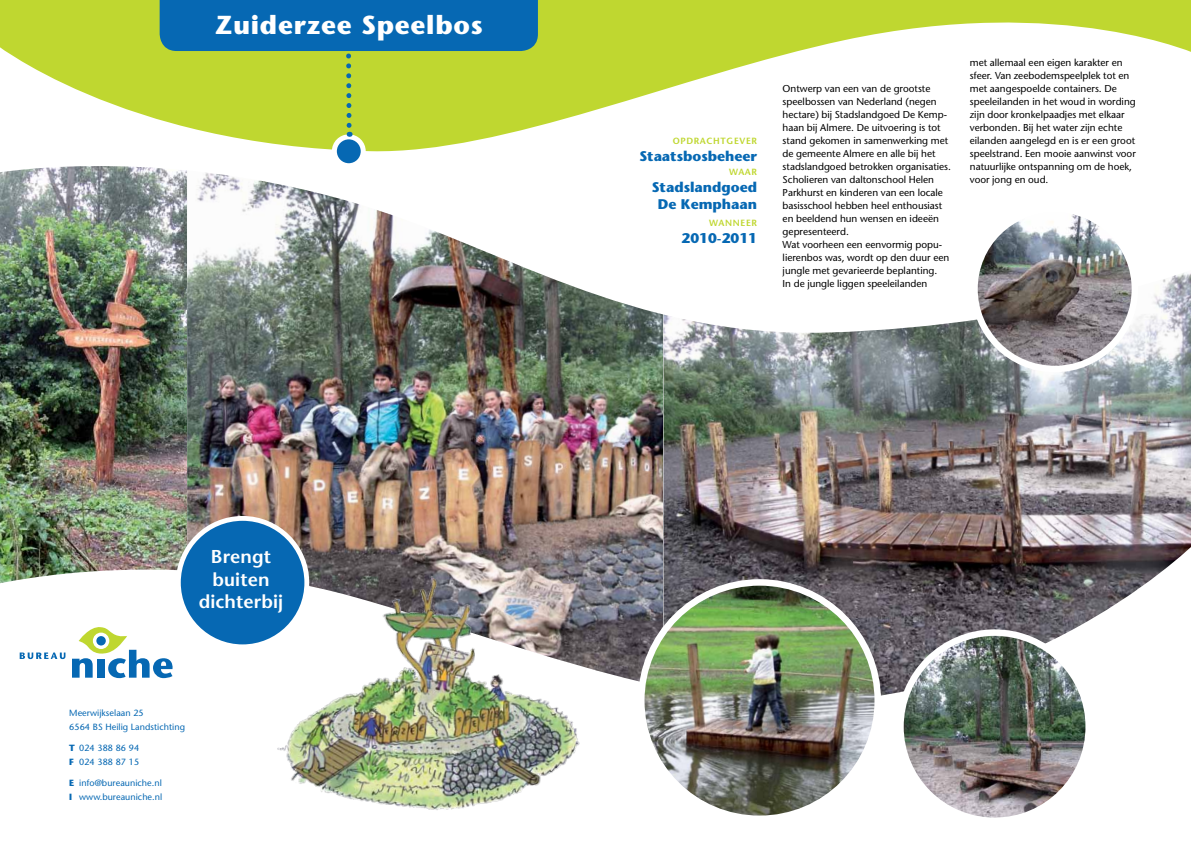
<style>
.page{position:relative;width:1191px;height:842px;background:#fff}
.page>*{position:absolute;margin:0;border:0;box-sizing:border-box;transform-origin:0 0}
.t1{font:700 26px "Stone Sans";letter-spacing:.03em;color:#fff}
.t2{font:600 18.6px/22.3px "Stone Sans";letter-spacing:.005em;color:#fff;text-align:center}
.t3{font:700 14px/17px "Stone Sans";color:#0668b3;text-align:center}
.t4{font:10px/13px "Stone Sans";color:#000}
.t5{font:9px/14px "Stone Sans";letter-spacing:.005em;color:#0668b3}
.t6{font:600 9px "Stone Sans";letter-spacing:.07em;color:#bfd730}
.s1{font-weight:700}
</style>
<div class="page">
<img style="left:0;top:339px;width:187px;height:189px">
<img style="left:187px;top:339px;width:476px;height:189px">
<img style="left:663px;top:339px;width:528px;height:189px">
<img style="left:0;top:528px;width:1191px;height:168px">
<img style="left:0;top:166px;width:1191px;height:173px">
<svg style="left:0;top:0;width:1191px;height:152px"></svg>
<svg style="left:20px;top:652px;width:45px;height:7px"></svg>
<svg style="left:72px;top:626px;width:101px;height:52px"></svg>
<img style="left:900px;top:633px;width:188px;height:188px;border-radius:94px">
<div style="left:897px;top:629px;width:195px;height:195px;border:6px solid #fff;border-radius:50%"></div>
<img style="left:641px;top:582px;width:236px;height:237px;border-radius:118px">
<div style="left:638px;top:579px;width:243px;height:243px;border:6px solid #fff;border-radius:50%"></div>
<svg style="left:334px;top:137px;width:29px;height:29px"></svg>
<div style="left:332px;top:134px;width:34px;height:34px;border:5px solid #fff;border-radius:50%"></div>
<div style="left:178px;top:518px;width:129px;height:129px;background:#0668b3;border-radius:50%"></div>
<div style="left:176px;top:516px;width:133px;height:133px;border:5px solid #fff;border-radius:50%"></div>
<img style="left:974px;top:210px;width:161px;height:159px">
<div style="left:971px;top:206px;width:167px;height:166px;border:6px solid #fff;border-radius:50%"></div>
<img style="left:272px;top:559px;width:321px;height:251px">
<svg style="left:160px;top:0;width:378px;height:137px;background:#7bae64"></svg>
<h1 class="t1" style="left:215px;top:9px;width:269px">Zuiderzee Speelbos</h1>
<h2 class="t2" style="left:199px;top:545px;width:86px">BRENGT<br>BUITEN<br>DICHTERBIJ</h2>
<p class="t5" style="left:69px;top:705px;width:117px">Meerwijkselaan 25<br>6564 BS Heilig Landstichting</p>
<p class="t5" style="left:69px;top:740px;width:71px"><span class="s1">T</span> 024 388 86 94<br><span class="s1">F</span> 024 388 87 15</p>
<p class="t5" style="left:69px;top:775px;width:95px"><span class="s1">E</span> info@bureauniche.nl<br><span class="s1">I</span> www.bureauniche.nl</p>
<p class="t6" style="left:672px;top:136px;width:86px">OPDRACHTGEVER</p>
<h3 class="t3" style="left:639px;top:148px;width:119px">Staatsbosbeheer</h3>
<p class="t6" style="left:729px;top:167px;width:30px">WAAR</p>
<h3 class="t3" style="left:652px;top:179px;width:107px">Stadslandgoed<br>De Kemphaan</h3>
<p class="t6" style="left:709px;top:218px;width:49px">WANNEER</p>
<h3 class="t3" style="left:681px;top:230px;width:77px">2010-2011</h3>
<p class="t4" style="left:782px;top:82px;width:170px">Ontwerp van een van de grootste speelbossen van Nederland (negen hectare) bij Stadslandgoed De Kemp&shy;haan bij Almere. De uitvoering is tot stand gekomen in samenwerking met de gemeente Almere en alle bij het stadslandgoed betrokken organisaties.<br>Scholieren van daltonschool Helen Parkhurst en kinderen van een locale basisschool hebben heel enthousiast en beeldend hun wensen en ideeën gepresenteerd.<br>Wat voorheen een eenvormig popu&shy;lierenbos was, wordt op den duur een jungle met gevarieerde beplanting.<br>In de jungle liggen speeleilanden</p>
<p class="t4" style="left:969px;top:56px;width:167px">met allemaal een eigen karakter en sfeer. Van zeebodemspeelplek tot en met aangespoelde containers. De speeleilanden in het woud in wording zijn door kronkelpaadjes met elkaar verbonden. Bij het water zijn echte eilanden aangelegd en is er een groot speelstrand. Een mooie aanwinst voor natuurlijke ontspanning om de hoek, voor jong en oud.</p>
</div>
